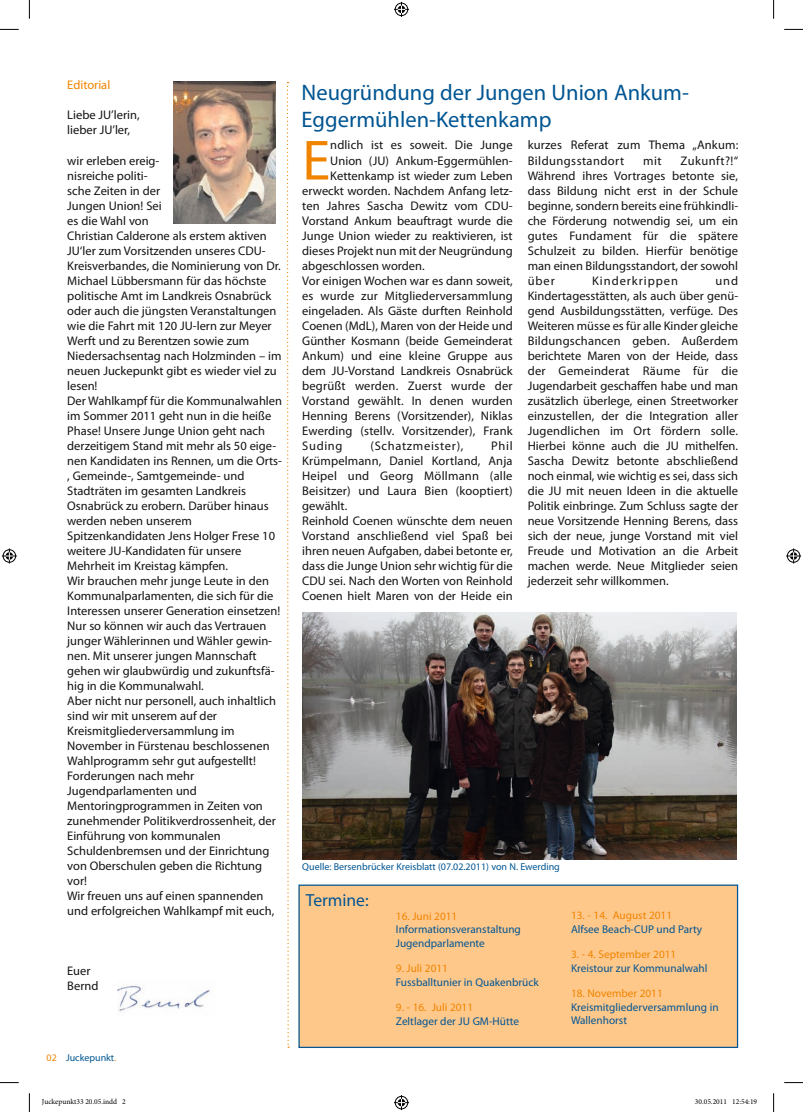
<style>
.page{position:relative;width:803px;height:1112px;background:#fff}
.page>*{position:absolute;margin:0;border:0;box-sizing:border-box;transform-origin:0 0}
.t1{font:57px "Myriad Pro";color:#f08400}
.t2{font:22.5px/27px "Myriad Pro";color:#005592}
.t3{font:17.5px "Myriad Pro";color:#005592}
.t4{font:12.5px/15px "Myriad Pro";color:#141314}
.t5{font:12.5px "Myriad Pro";letter-spacing:.055em;color:#141314}
.t6{font:12.5px "Myriad Pro";letter-spacing:.075em;color:#141314}
.t7{font:12.5px "Myriad Pro";color:#f08400}
.t8{font:11.25px/13.5px "Myriad Pro";color:#005592}
.t9{font:11.25px "Myriad Pro";color:#f08400}
.t10{font:10px "Myriad Pro";color:#005592}
.t11{font:7.5px "Minion Pro";color:#000}
.s1{color:#f08400}
</style>
<div class="page">
<svg style="left:287px;top:82px;width:2px;height:966px"></svg>
<img style="left:173px;top:82px;width:102px;height:141px">
<div style="left:299px;top:884px;width:438px;height:163px;background:#ffc88b"></div>
<div style="left:298px;top:884px;width:440px;height:163px;border:1px solid #005592"></div>
<img style="left:118px;top:984px;width:92px;height:29px">
<img style="left:302px;top:612px;width:435px;height:247px">
<svg style="left:0;top:29px;width:19px;height:1px"></svg>
<svg style="left:784px;top:29px;width:19px;height:1px"></svg>
<svg style="left:0;top:1082px;width:19px;height:1px"></svg>
<svg style="left:784px;top:1082px;width:19px;height:1px"></svg>
<svg style="left:29px;top:0;width:1px;height:19px"></svg>
<svg style="left:29px;top:1093px;width:1px;height:18px"></svg>
<svg style="left:773px;top:0;width:1px;height:19px"></svg>
<svg style="left:773px;top:1093px;width:1px;height:18px"></svg>
<svg style="left:394px;top:2px;width:15px;height:15px"></svg>
<svg style="left:394px;top:1095px;width:15px;height:14px"></svg>
<svg style="left:2px;top:548px;width:15px;height:15px"></svg>
<svg style="left:786px;top:548px;width:15px;height:15px"></svg>
<p class="t7" style="left:67px;top:77px;width:45px">Editorial</p>
<p class="t4" style="left:67px;top:107px;width:74px">Liebe JU’lerin, lieber JU’ler,</p>
<p class="t4" style="left:67px;top:152px;width:216px">wir erleben ereig-<br>nisreiche politi-<br>sche Zeiten in der<br>Jungen Union! Sei<br>es die Wahl von<br>Christian Calderone als erstem aktiven<br>JU‘ler zum Vorsitzenden unseres CDU-<br>Kreisverbandes, die Nominierung von Dr.<br>Michael Lübbersmann für das höchste politische Amt im Landkreis Osnabrück oder auch die jüngsten Veranstaltungen wie die Fahrt mit 120 JU-lern zur Meyer<br>Werft und zu Berentzen sowie zum<br>Niedersachsentag nach Holzminden – im neuen Juckepunkt gibt es wieder viel zu lesen!<br>Der Wahlkampf für die Kommunalwahlen im Sommer 2011 geht nun in die heiße<br>Phase! Unsere Junge Union geht nach derzeitigem Stand mit mehr als 50 eige&shy;nen Kandidaten ins Rennen, um die Orts-, Gemeinde-, Samtgemeinde- und<br>Stadträten im gesamten Landkreis<br>Osnabrück zu erobern. Darüber hinaus werden neben unserem<br>Spitzenkandidaten Jens Holger Frese 10 weitere JU-Kandidaten für unsere<br>Mehrheit im Kreistag kämpfen.<br>Wir brauchen mehr junge Leute in den<br>Kommunalparlamenten, die sich für die<br>Interessen unserer Generation einsetzen!<br>Nur so können wir auch das Vertrauen junger Wählerinnen und Wähler gewin&shy;nen. Mit unserer jungen Mannschaft gehen wir glaubwürdig und zukunftsfä&shy;hig in die Kommunalwahl.<br>Aber nicht nur personell, auch inhaltlich sind wir mit unserem auf der<br>Kreismitgliederversammlung im<br>November in Fürstenau beschlossenen<br>Wahlprogramm sehr gut aufgestellt!<br>Forderungen nach mehr<br>Jugendparlamenten und<br>Mentoringprogrammen in Zeiten von zunehmender Politikverdrossenheit, der<br>Einführung von kommunalen<br>Schuldenbremsen und der Einrichtung von Oberschulen geben die Richtung vor!<br>Wir freuen uns auf einen spannenden und erfolgreichen Wahlkampf mit euch,</p>
<p class="t4" style="left:67px;top:962px;width:33px">Euer<br>Bernd</p>
<p class="t10" style="left:47px;top:1050px;width:71px"><span class="s1">02</span> Juckepunkt<span class="s1">.</span></p>
<h2 class="t2" style="left:302px;top:79px;width:389px">Neugründung der Jungen Union Ankum-<br>Eggermühlen-Kettenkamp</h2>
<h1 class="t1" style="left:302px;top:125px;width:30px">E</h1>
<p class="t4" style="left:330px;top:137px;width:184px">ndlich ist es soweit. Die Junge</p>
<p class="t4" style="left:330px;top:152px;width:184px">Union (JU) Ankum-Eggermühlen-</p>
<p class="t4" style="left:330px;top:167px;width:184px">Kettenkamp ist wieder zum Leben</p>
<p class="t4" style="left:302px;top:182px;width:212px">erweckt worden. Nachdem Anfang letz-</p>
<p class="t4" style="left:302px;top:197px;width:212px">ten Jahres Sascha Dewitz vom CDU-</p>
<p class="t4" style="left:302px;top:212px;width:212px">Vorstand Ankum beauftragt wurde die</p>
<p class="t4" style="left:302px;top:227px;width:212px">Junge Union wieder zu reaktivieren, ist</p>
<p class="t4" style="left:302px;top:242px;width:212px">dieses Projekt nun mit der Neugründung</p>
<p class="t4" style="left:302px;top:257px;width:124px">abgeschlossen worden.</p>
<p class="t4" style="left:302px;top:272px;width:212px">Vor einigen Wochen war es dann soweit,</p>
<p class="t4" style="left:302px;top:287px;width:212px">es wurde zur Mitgliederversammlung</p>
<p class="t4" style="left:302px;top:302px;width:212px">eingeladen. Als Gäste durften Reinhold</p>
<p class="t4" style="left:302px;top:317px;width:212px">Coenen (MdL), Maren von der Heide und</p>
<p class="t4" style="left:302px;top:332px;width:212px">Günther Kosmann (beide Gemeinderat</p>
<p class="t4" style="left:302px;top:347px;width:212px">Ankum) und eine kleine Gruppe aus</p>
<p class="t4" style="left:302px;top:362px;width:212px">dem JU-Vorstand Landkreis Osnabrück</p>
<p class="t4" style="left:302px;top:377px;width:212px">begrüßt werden. Zuerst wurde der</p>
<p class="t4" style="left:302px;top:392px;width:212px">Vorstand gewählt. In denen wurden</p>
<p class="t4" style="left:302px;top:407px;width:212px">Henning Berens (Vorsitzender), Niklas</p>
<p class="t4" style="left:302px;top:422px;width:212px">Ewerding (stellv. Vorsitzender), Frank</p>
<p class="t4" style="left:302px;top:437px;width:42px">Suding</p>
<p class="t5" style="left:370px;top:437px;width:95px">(Schatzmeister),</p>
<p class="t4" style="left:302px;top:437px;width:212px;text-indent:189px">Phil<br>Krümpelmann, Daniel Kortland, Anja<br>Heipel und Georg Möllmann (alle<br>Beisitzer) und Laura Bien (kooptiert) gewählt.<br>Reinhold Coenen wünschte dem neuen<br>Vorstand anschließend viel Spaß bei ihren neuen Aufgaben, dabei betonte er, dass die Junge Union sehr wichtig für die<br>CDU sei. Nach den Worten von Reinhold<br>Coenen hielt Maren von der Heide ein</p>
<p class="t4" style="left:528px;top:137px;width:212px">kurzes Referat zum Thema „Ankum:<br>Bildungsstandort</p>
<p class="t4" style="left:528px;top:152px;width:212px;text-align:justify;text-indent:153px">Zukunft?!“ Während ihres Vortrages betonte sie, dass Bildung nicht erst in der Schule beginne, sondern bereits eine frühkindli&shy;che Förderung notwendig sei, um ein gutes Fundament für die spätere Schulzeit zu bilden. Hierfür benötige man einen Bildungsstandort, der sowohl über</p>
<p class="t4" style="left:643px;top:152px;width:20px">mit</p>
<p class="t4" style="left:528px;top:272px;width:212px;text-align:justify;text-indent:188px">und Kindertagesstätten, als auch über genü&shy;gend Ausbildungsstätten, verfüge. Des Weiteren müsse es für alle Kinder gleiche Bildungschancen geben. Außerdem berichtete Maren von der Heide, dass der Gemeinderat Räume für die Jugendarbeit geschaffen habe und man zusätzlich überlege, einen Streetworker einzustellen, der die Integration aller Jugendlichen im Ort fördern solle.<br>Hierbei könne auch die JU mithelfen.<br>Sascha Dewitz betonte abschließend noch einmal, wie wichtig es sei, dass sich die JU mit neuen Ideen in die aktuelle Politik einbringe. Zum Schluss sagte der neue Vorsitzende Henning Berens, dass sich der neue, junge Vorstand mit viel Freude und Motivation an die Arbeit machen werde. Neue Mitglieder seien jederzeit sehr willkommen.</p>
<p class="t6" style="left:592px;top:272px;width:87px">Kinderkrippen</p>
<p class="t10" style="left:302px;top:860px;width:259px">Quelle: Bersenbrücker Kreisblatt (07.02.2011) von N. Ewerding</p>
<h3 class="t3" style="left:306px;top:889px;width:64px">Termine:</h3>
<p class="t9" style="left:396px;top:908px;width:63px">16. Juni 2011</p>
<p class="t8" style="left:396px;top:922px;width:127px">Informationsveranstaltung<br>Jugendparlamente</p>
<p class="t9" style="left:396px;top:961px;width:54px">9. Juli 2011</p>
<p class="t8" style="left:396px;top:974px;width:144px">Fussballtunier in Quakenbrück</p>
<p class="t9" style="left:396px;top:1000px;width:79px">9. - 16. Juli 2011</p>
<p class="t8" style="left:396px;top:1013px;width:125px">Zeltlager der JU GM-Hütte</p>
<p class="t9" style="left:571px;top:908px;width:103px">13. - 14. August 2011</p>
<p class="t8" style="left:571px;top:921px;width:133px">Alfsee Beach-CUP und Party</p>
<p class="t9" style="left:571px;top:947px;width:107px">3. - 4. September 2011</p>
<p class="t8" style="left:571px;top:960px;width:138px">Kreistour zur Kommunalwahl</p>
<p class="t9" style="left:571px;top:986px;width:93px">18. November 2011</p>
<p class="t8" style="left:571px;top:999px;width:149px">Kreismitgliederversammlung in<br>Wallenhorst</p>
<p class="t11" style="left:42px;top:1096px;width:86px">Juckepunkt33 20.05.indd 2</p>
<p class="t11" style="left:695px;top:1096px;width:64px">30.05.2011 12:54:19</p>
</div>
